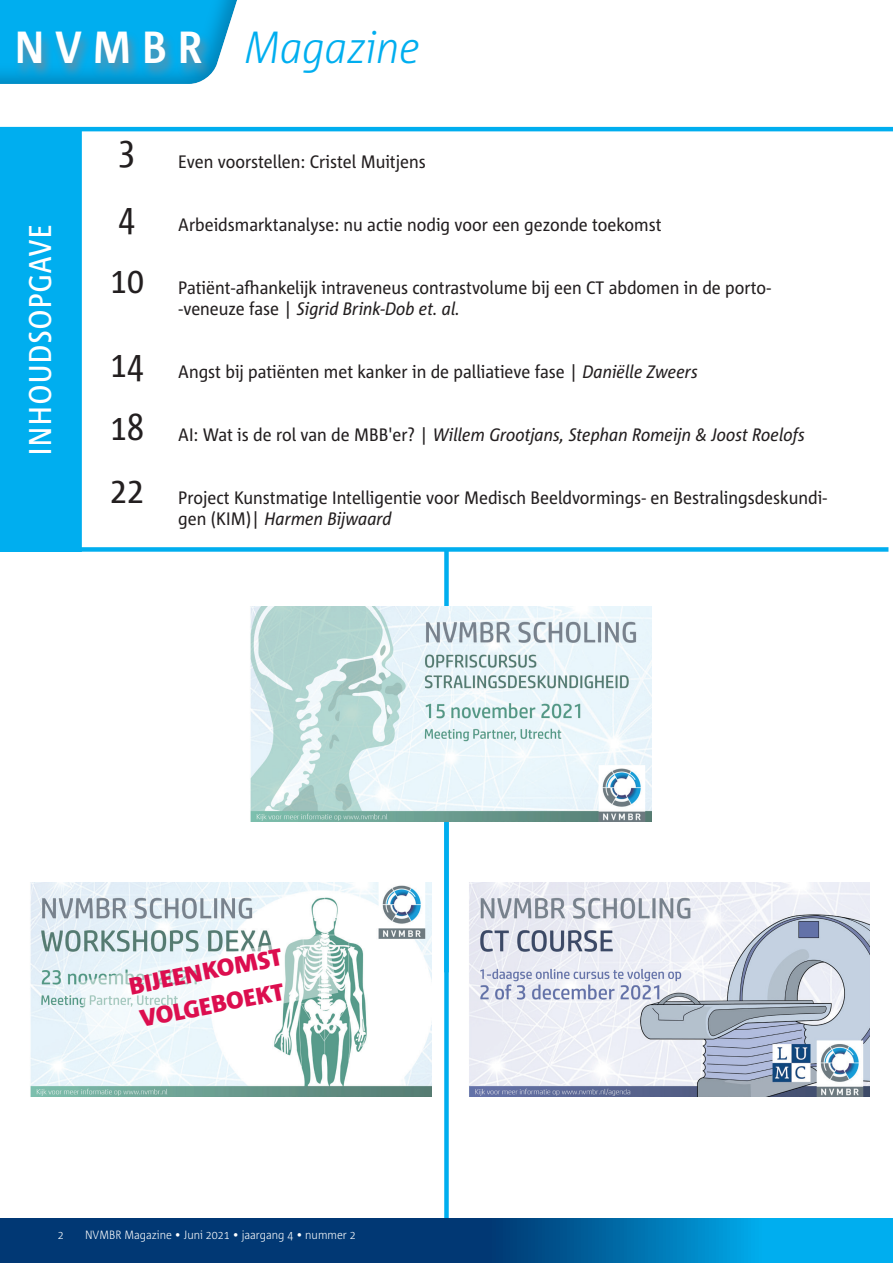
<style>
.page{position:relative;width:893px;height:1263px;background:#fff}
.page>*{position:absolute;margin:0;border:0;box-sizing:border-box;transform-origin:0 0}
.t1{font:italic 300 45px "Corpid C1 s S Cd";color:#00aeef}
.t2{font:700 45px "Corpid C1 s S Cd";color:#fff}
.t3{font:37.5px "Corpid C1 s Cd";color:#fff}
.t4{font:800 28.5px/34.2px "Corpid C1 s S Cd";color:#dc0e4f}
.t5{font:18px/21px "Corpid C1 s S Cd";color:#231f20}
.t6{font:italic 18px "Corpid C1 s S Cd";color:#231f20}
.t7{font:300 12px "Corpid C1 s S Cd";color:#fff}
.s1{font-family:"Corpid C1 s Cd";font-size:37.5px}
.s2{font-style:italic}
.s3{font-family:"Corpid C1 s Cd";font-style:normal;font-size:37.5px}
.s4{font-style:normal}
</style>
<div class="page">
<div style="left:444px;top:805px;width:5px;height:422px;background:#00aeef"></div>
<svg style="left:0;top:1218px;width:893px;height:45px;background:#005a97"></svg>
<img style="left:30px;top:882px;width:401px;height:214px">
<img style="left:469px;top:882px;width:401px;height:214px">
<div style="left:0;top:128px;width:82px;height:424px;background:#00aeef"></div>
<hr style="left:0;top:127px;width:893px;height:4px;background:#00aeef">
<div style="left:0;top:547px;width:888px;height:5px;background:#00aeef"></div>
<div style="left:444px;top:551px;width:5px;height:421px;background:#00aeef"></div>
<img style="left:250px;top:607px;width:401px;height:214px">
<svg style="left:79px;top:934px;width:259px;height:107px"></svg>
<div style="left:0;top:0;width:257px;height:86px;background:#7d8691;opacity:.5"></div>
<div style="left:14px;top:30px;width:199px;height:49px;background:#7d8691;opacity:.75"></div>
<h1 class="t2" style="left:15px;top:19px;width:189px">N V M B R</h1>
<h1 class="t1" style="left:244px;top:19px;width:177px">Magazine</h1>
<h2 class="t3" style="left:15px;top:456px;width:234px;rotate:-90deg">inhoudsopgave</h2>
<p class="t5" style="left:119px;top:151px;width:309px"><sup>3</sup> Even voorstellen: Cristel Muitjens</p>
<p class="t5" style="left:119px;top:214px;width:544px"><span class="s1">4</span> Arbeidsmarktanalyse: nu actie nodig voor een gezonde toekomst</p>
<p class="t5" style="left:178px;top:277px;width:594px;text-indent:-68px"><span class="s1">10</span> Patiënt-afhankelijk intraveneus contrastvolume bij een CT abdomen in de porto--veneuze fase | <span class="s2">Sigrid Brink-Dob et. al.</span></p>
<p class="t5" style="left:110px;top:361px;width:589px"><span class="s1">14</span> Angst bij patiënten met kanker in de palliatieve fase | <span class="s2">Daniëlle Zweers</span></p>
<p class="t6" style="left:110px;top:423px;width:696px"><span class="s3">18</span> <span class="s4">AI: Wat is de rol van de MBB'er? |</span> Willem Grootjans, Stephan Romeijn &amp; Joost Roelofs</p>
<p class="t5" style="left:178px;top:487px;width:650px;text-indent:-68px"><span class="s1">22</span> Project Kunstmatige Intelligentie voor Medisch Beeldvormings- en Bestralingsdeskundi&shy;gen (KIM)| <span class="s2">Harmen Bijwaard</span></p>
<h3 class="t4" style="left:125px;top:967px;width:158px;rotate:-11deg">bijeenkomst volgeboekt</h3>
<p class="t7" style="left:58px;top:1227px;width:7px">2</p>
<p class="t7" style="left:85px;top:1227px;width:272px">NVMBR Magazine • Juni 2021 • jaargang 4 • nummer 2</p>
</div>
